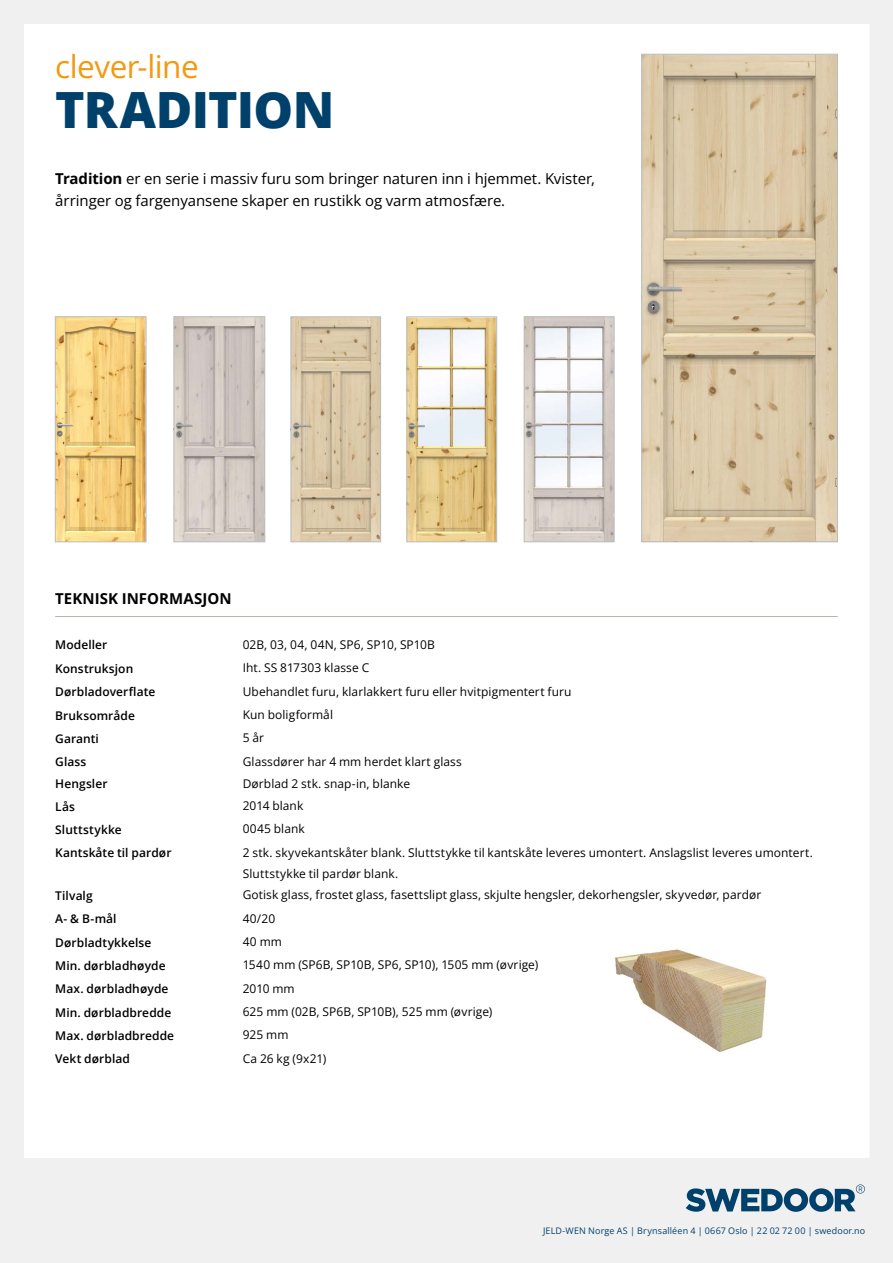
<style>
.page{position:relative;width:893px;height:1263px;background:#fff}
.page>*{position:absolute;margin:0;border:0;box-sizing:border-box;transform-origin:0 0}
.t1{font:800 49.95px "Open Sans";letter-spacing:-.015em;color:#00416b}
.t2{font:31.5px "Open Sans";letter-spacing:-.015em;color:#f39910}
.t3{font:15px/22.5px "Open Sans";letter-spacing:-.005em;color:#000}
.t4{font:700 15px "Open Sans";letter-spacing:.005em;color:#000}
.t5{font:12px/21px "Open Sans";letter-spacing:.005em;color:#000}
.t6{font:600 12px "Open Sans";letter-spacing:.005em;color:#000}
.t7{font:9px "Open Sans";letter-spacing:.02em;color:#00416b}
.s1{font-weight:700}
</style>
<div class="page">
<div style="left:1px;top:0;width:892px;height:24px;background:#f0f0f1"></div>
<div style="left:869px;top:0;width:24px;height:1263px;background:#f0f0f1"></div>
<div style="left:0;top:0;width:24px;height:1263px;background:#f0f0f1"></div>
<div style="left:1px;top:1158px;width:892px;height:105px;background:#f0f0f1"></div>
<svg style="left:686px;top:1184px;width:179px;height:28px"></svg>
<img style="left:643px;top:56px;width:193px;height:484px">
<div style="left:641px;top:54px;width:197px;height:488px;border:1px solid #bbbdbe"></div>
<img style="left:409px;top:319px;width:86px;height:221px">
<div style="left:407px;top:317px;width:90px;height:225px;border:1px solid #bbbdbe"></div>
<img style="left:57px;top:319px;width:87px;height:221px">
<div style="left:55px;top:317px;width:91px;height:225px;border:1px solid #bbbdbe"></div>
<img style="left:176px;top:319px;width:87px;height:221px">
<div style="left:174px;top:317px;width:91px;height:225px;border:1px solid #bbbdbe"></div>
<img style="left:293px;top:319px;width:86px;height:221px">
<div style="left:291px;top:317px;width:90px;height:225px;border:1px solid #bbbdbe"></div>
<hr style="left:55px;top:616px;width:783px;height:1px;background:#a9b8a8">
<img style="left:615px;top:949px;width:152px;height:104px">
<img style="left:526px;top:319px;width:86px;height:221px">
<div style="left:524px;top:317px;width:90px;height:225px;border:1px solid #bbbdbe"></div>
<h2 class="t2" style="left:55px;top:45px;width:145px">clever-line</h2>
<h1 class="t1" style="left:55px;top:72px;width:281px">TRADITION</h1>
<p class="t3" style="left:55px;top:167px;width:541px"><span class="s1">Tradition</span> er en serie i massiv furu som bringer naturen inn i hjemmet. Kvister, årringer og fargenyansene skaper en rustikk og varm atmosfære.</p>
<p class="t4" style="left:55px;top:589px;width:178px">TEKNISK INFORMASJON</p>
<p class="t6" style="left:55px;top:637px;width:54px">Modeller</p>
<p class="t5" style="left:243px;top:634px;width:194px">02B, 03, 04, 04N, SP6, SP10, SP10B</p>
<p class="t6" style="left:55px;top:660px;width:80px">Konstruksjon</p>
<p class="t5" style="left:243px;top:657px;width:128px">Iht. SS 817303 klasse C</p>
<p class="t6" style="left:55px;top:683px;width:102px">Dørbladoverflate</p>
<p class="t5" style="left:243px;top:680px;width:330px">Ubehandlet furu, klarlakkert furu eller hvitpigmentert furu</p>
<p class="t6" style="left:55px;top:707px;width:81px">Bruksområde</p>
<p class="t5" style="left:243px;top:704px;width:92px">Kun boligformål</p>
<p class="t6" style="left:55px;top:730px;width:45px">Garanti</p>
<p class="t5" style="left:243px;top:727px;width:23px">5 år</p>
<p class="t6" style="left:55px;top:754px;width:33px">Glass</p>
<p class="t5" style="left:243px;top:750px;width:221px">Glassdører har 4 mm herdet klart glass</p>
<p class="t6" style="left:55px;top:776px;width:54px">Hengsler</p>
<p class="t5" style="left:243px;top:772px;width:169px">Dørblad 2 stk. snap-in, blanke</p>
<p class="t6" style="left:55px;top:798px;width:21px">Lås</p>
<p class="t5" style="left:243px;top:795px;width:62px">2014 blank</p>
<p class="t6" style="left:55px;top:821px;width:68px">Sluttstykke</p>
<p class="t5" style="left:243px;top:818px;width:64px">0045 blank</p>
<p class="t6" style="left:55px;top:845px;width:118px">Kantskåte til pardør</p>
<p class="t5" style="left:243px;top:842px;width:572px">2 stk. skyvekantskåter blank. Sluttstykke til kantskåte leveres umontert. Anslagslist leveres umontert.<br>Sluttstykke til pardør blank.</p>
<p class="t6" style="left:55px;top:887px;width:39px">Tilvalg</p>
<p class="t5" style="left:243px;top:884px;width:520px">Gotisk glass, frostet glass, fasettslipt glass, skjulte hengsler, dekorhengsler, skyvedør, pardør</p>
<p class="t6" style="left:55px;top:910px;width:63px">A- &amp; B-mål</p>
<p class="t5" style="left:243px;top:907px;width:34px">40/20</p>
<p class="t6" style="left:55px;top:934px;width:98px">Dørbladtykkelse</p>
<p class="t5" style="left:243px;top:931px;width:41px">40 mm</p>
<p class="t6" style="left:55px;top:957px;width:112px">Min. dørbladhøyde</p>
<p class="t5" style="left:243px;top:954px;width:297px">1540 mm (SP6B, SP10B, SP6, SP10), 1505 mm (øvrige)</p>
<p class="t6" style="left:55px;top:981px;width:115px">Max. dørbladhøyde</p>
<p class="t5" style="left:243px;top:977px;width:54px">2010 mm</p>
<p class="t6" style="left:55px;top:1004px;width:118px">Min. dørbladbredde</p>
<p class="t5" style="left:243px;top:1001px;width:251px">625 mm (02B, SP6B, SP10B), 525 mm (øvrige)</p>
<p class="t6" style="left:55px;top:1027px;width:120px">Max. dørbladbredde</p>
<p class="t5" style="left:243px;top:1024px;width:47px">925 mm</p>
<p class="t6" style="left:55px;top:1051px;width:76px">Vekt dørblad</p>
<p class="t5" style="left:243px;top:1048px;width:85px">Ca 26 kg (9x21)</p>
<p class="t7" style="left:543px;top:1225px;width:324px">JELD-WEN Norge AS | Brynsalléen 4 | 0667 Oslo | 22 02 72 00 | swedoor.no</p>
</div>
